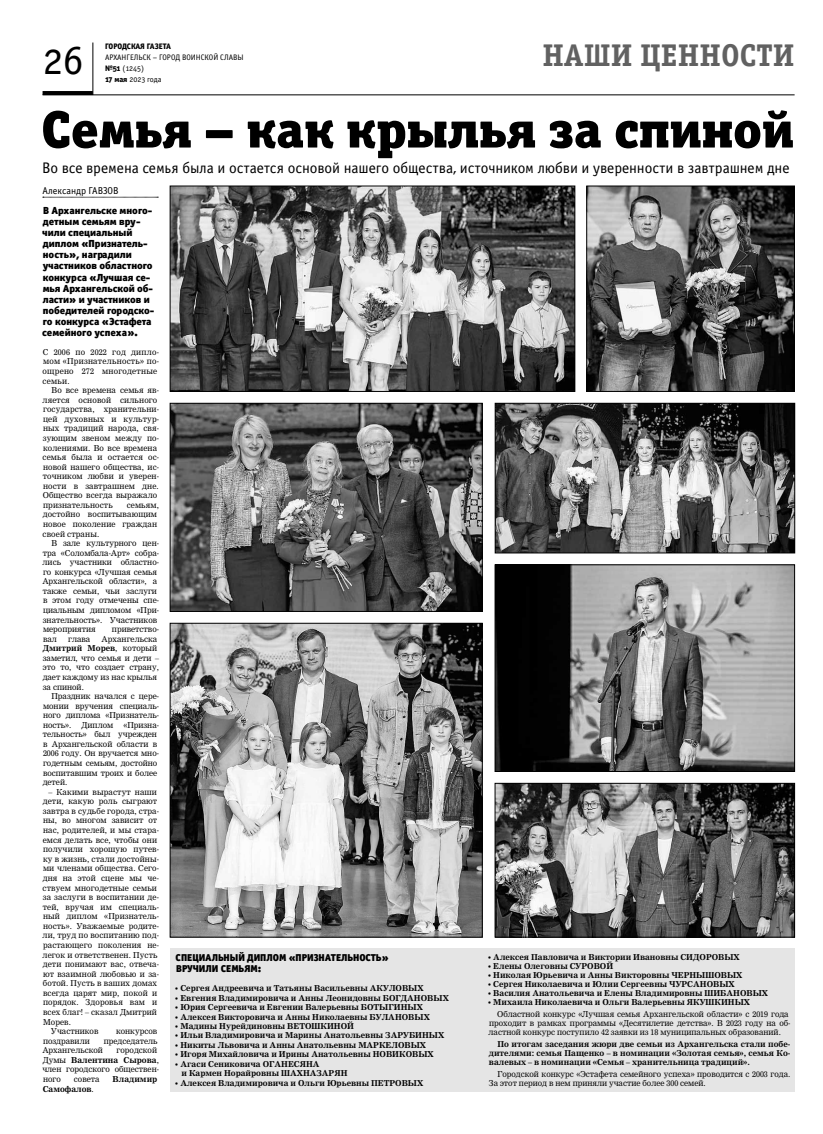
<style>
.page{position:relative;width:823px;height:1134px;background:#fff}
.page>*{position:absolute;margin:0;border:0;box-sizing:border-box;transform-origin:0 0}
.t1{font:52.5px "Officina Serif Black OSC";color:#000}
.t2{font:42px "Officina Serif Book OSC";color:#000}
.t3{font:31.5px "Officina Serif Bold OSC";color:#616161}
.t4{font:15.4px "Officina Sans Book OSC";letter-spacing:-.005em;color:#000}
.t5{font:10.3px/11.1px "Officina Sans Black C";color:#000}
.t6{font:10px "Officina Sans Black C";letter-spacing:.025em;color:#000}
.t7{font:10px "Officina Sans Book OSC";color:#000}
.t8{font:8px/9.6px "Nimrod Cyr";letter-spacing:.015em;color:#000}
.t9{font:700 8px/9px "Nimrod Cyr";color:#000}
.t10{font:8px/11px "Officina Sans Book OSC";color:#000}
.t11{font:8px "Officina Sans Extra Bold OSC";letter-spacing:.005em;color:#000}
.s1{font-family:"Officina Sans Extra Bold OSC"}
.s2{font-weight:700}
.s3{font-weight:400}
.s4{font-family:"PT Serif";font-weight:400}
.s5{font-family:"PT Serif"}
</style>
<div class="page">
<hr style="left:93px;top:43px;width:1px;height:52px;background:#000">
<hr style="left:43px;top:91px;width:50px;height:4px;background:#000">
<hr style="left:43px;top:95px;width:751px;height:1px;background:#000">
<svg style="left:43px;top:197px;width:115px;height:1px"></svg>
<img style="left:172px;top:188px;width:400px;height:202px">
<div style="left:170px;top:186px;width:404px;height:206px;border:1px solid #000"></div>
<img style="left:496px;top:567px;width:296px;height:203px">
<div style="left:494px;top:565px;width:300px;height:207px;border:1px solid #000"></div>
<img style="left:172px;top:405px;width:308px;height:204px">
<div style="left:170px;top:403px;width:312px;height:208px;border:1px solid #000"></div>
<img style="left:172px;top:625px;width:308px;height:310px">
<div style="left:170px;top:623px;width:312px;height:314px;border:1px solid #000"></div>
<img style="left:588px;top:188px;width:204px;height:202px">
<div style="left:586px;top:186px;width:208px;height:206px;border:1px solid #000"></div>
<div style="left:170px;top:948px;width:624px;height:143px;background:#e5e5e5"></div>
<img style="left:496px;top:785px;width:296px;height:150px">
<div style="left:494px;top:783px;width:300px;height:154px;border:1px solid #000"></div>
<img style="left:496px;top:405px;width:296px;height:146px">
<div style="left:494px;top:403px;width:300px;height:150px;border:1px solid #000"></div>
<h2 class="t2" style="left:43px;top:37px;width:43px">26</h2>
<p class="t11" style="left:105px;top:41px;width:67px">Городская газета</p>
<p class="t10" style="left:105px;top:52px;width:140px">Архангельск – город воинской славы <span class="s1">№51</span> (1245)<br><span class="s1">17 мая</span> 2023 года</p>
<h3 class="t3" style="left:542px;top:37px;width:253px">наши ценности</h3>
<h1 class="t1" style="left:41px;top:96px;width:753px">Семья – как крылья за спиной</h1>
<h3 class="t4" style="left:42px;top:160px;width:748px">Во все времена семья была и остается основой нашего общества, источником любви и уверенности в завтрашнем дне</h3>
<p class="t7" style="left:42px;top:185px;width:71px">Александр ГАВЗОВ</p>
<p class="t5" style="left:42px;top:205px;width:114px">В Архангельске много&shy;детным семьям вру&shy;чили специальный диплом «Признатель&shy;ность», наградили участников областного конкурса «Лучшая се&shy;мья Архангельской об&shy;ласти» и участников и победителей городско&shy;го конкурса «Эстафета семейного успеха».</p>
<p class="t8" style="left:43px;top:347px;width:118px">С 2006 по 2022 год дипло&shy;мом «Признательность» по&shy;ощрено 272 многодетные семьи.</p>
<p class="t8" style="left:43px;top:385px;width:118px;text-indent:9px">Во все времена семья яв&shy;ляется основой сильного государства, хранительни&shy;цей духовных и культур&shy;ных традиций народа, свя&shy;зующим звеном между по&shy;колениями. Во все времена семья была и остается ос&shy;новой нашего общества, ис&shy;точником любви и уверен&shy;ности в завтрашнем дне.<br>Общество всегда выражало признательность</p>
<p class="t8" style="left:43px;top:500px;width:118px;text-indent:84px">семьям, достойно воспитывающим новое поколение граждан своей страны.</p>
<p class="t8" style="left:42px;top:538px;width:118px;text-indent:9px">В зале культурного цен&shy;тра «Соломбала-Арт» собра&shy;лись участники областно&shy;го конкурса «Лучшая семья<br>Архангельской области», а также семьи, чьи заслуги в этом году отмечены спе&shy;циальным дипломом «При&shy;знательность». Участников мероприятия</p>
<p class="t8" style="left:112px;top:624px;width:48px">приветство-</p>
<p class="t8" style="left:43px;top:634px;width:118px;text-indent:59px">Архангельска<br><span class="s2">Дмитрий Морев</span>, который заметил, что семья и дети – это то, что создает страну, дает каждому из нас крылья за спиной.</p>
<p class="t8" style="left:43px;top:691px;width:117px;text-align:justify;text-indent:8px">Праздник начался с цере&shy;монии вручения специаль&shy;ного диплома «Признатель&shy;ность».</p>
<p class="t8" style="left:43px;top:634px;width:15px">вал</p>
<p class="t8" style="left:68px;top:634px;width:24px">глава</p>
<p class="t8" style="left:43px;top:720px;width:118px;text-indent:81px">«Призна&shy;тельность» был учрежден в Архангельской области в<br>2006 году. Он вручается мно&shy;годетным семьям, достойно воспитавшим троих и более детей.</p>
<p class="t8" style="left:49px;top:787px;width:110px">– Какими вырастут наши</p>
<p class="t8" style="left:43px;top:796px;width:116px">дети, какую роль сыграют</p>
<p class="t8" style="left:43px;top:806px;width:118px">завтра в судьбе города, стра-</p>
<p class="t8" style="left:43px;top:816px;width:116px">ны, во многом зависит от</p>
<p class="t8" style="left:43px;top:825px;width:117px">нас, родителей, и мы стара-</p>
<p class="t8" style="left:43px;top:835px;width:116px">емся делать все, чтобы они</p>
<p class="t8" style="left:43px;top:844px;width:117px">получили хорошую путев-</p>
<p class="t8" style="left:43px;top:854px;width:117px">ку в жизнь, стали достойны-</p>
<p class="t8" style="left:43px;top:864px;width:117px">ми членами общества. Сего-</p>
<p class="t8" style="left:43px;top:873px;width:118px">дня на этой сцене мы че-</p>
<p class="t8" style="left:43px;top:883px;width:116px">ствуем многодетные семьи</p>
<p class="t8" style="left:43px;top:892px;width:118px">за заслуги в воспитании де-</p>
<p class="t8" style="left:43px;top:902px;width:118px">тей, вручая им специаль-</p>
<p class="t8" style="left:43px;top:911px;width:117px">ный диплом «Признатель-</p>
<p class="t8" style="left:43px;top:921px;width:117px">ность». Уважаемые родите-</p>
<p class="t8" style="left:43px;top:931px;width:118px">ли, труд по воспитанию под-</p>
<p class="t8" style="left:43px;top:940px;width:117px">растающего поколения не-</p>
<p class="t8" style="left:43px;top:950px;width:116px">легок и ответственен. Пусть</p>
<p class="t8" style="left:43px;top:959px;width:118px">дети понимают вас, отвеча-</p>
<p class="t8" style="left:43px;top:969px;width:117px">ют взаимной любовью и за-</p>
<p class="t8" style="left:43px;top:978px;width:116px">ботой. Пусть в ваших домах</p>
<p class="t8" style="left:43px;top:988px;width:115px">всегда царят мир, покой и</p>
<p class="t8" style="left:43px;top:998px;width:115px">порядок. Здоровья вам и</p>
<p class="t8" style="left:43px;top:1007px;width:115px">всех благ! – сказал Дмитрий</p>
<p class="t8" style="left:43px;top:1017px;width:30px">Морев.</p>
<p class="t8" style="left:51px;top:1026px;width:49px">Участников</p>
<p class="t8" style="left:116px;top:1026px;width:43px">конкурсов</p>
<p class="t8" style="left:43px;top:1036px;width:48px">поздравили</p>
<p class="t8" style="left:104px;top:1036px;width:55px">председатель</p>
<p class="t8" style="left:42px;top:1045px;width:62px">Архангельской</p>
<p class="t8" style="left:82px;top:720px;width:33px">Диплом</p>
<p class="t8" style="left:42px;top:1045px;width:118px;text-indent:74px">городской<br>Думы <span class="s2">Валентина Сырова</span>, член городского обществен&shy;ного</p>
<p class="t8" style="left:74px;top:1074px;width:27px">совета</p>
<p class="t9" style="left:113px;top:1074px;width:46px">Владимир</p>
<p class="t9" style="left:43px;top:1084px;width:53px">Самофалов<span class="s3">.</span></p>
<p class="t6" style="left:175px;top:951px;width:24px">Специал</p>
<p class="t6" style="left:218px;top:951px;width:37px">ьный диплом</p>
<p class="t6" style="left:288px;top:951px;width:20px">«Признат</p>
<p class="t6" style="left:336px;top:951px;width:24px">ельност</p>
<p class="t6" style="left:376px;top:951px;width:14px">ь»</p>
<p class="t6" style="left:176px;top:962px;width:30px">вручили</p>
<p class="t6" style="left:221px;top:962px;width:42px">семьям:</p>
<p class="t9" style="left:175px;top:983px;width:210px"><span class="s4">•</span> Сергея Андреевича и Татьяны Васильевны Акуловых</p>
<p class="t9" style="left:175px;top:993px;width:222px"><span class="s4">•</span> Евгения Владимировича и Анны Леонидовны Богдановых</p>
<p class="t9" style="left:175px;top:1002px;width:200px"><span class="s4">•</span> Юрия Сергеевича и Евгении Валерьевны Ботыгиных</p>
<p class="t9" style="left:175px;top:1012px;width:209px"><span class="s4">•</span> Алексея Викторовича и Анны Николаевны Булановых</p>
<p class="t9" style="left:175px;top:1021px;width:127px"><span class="s4">•</span> Мадины Нурейдиновны Ветошкино</p>
<p class="t9" style="left:347px;top:1021px;width:8px">й</p>
<p class="t9" style="left:175px;top:1031px;width:224px"><span class="s4">•</span> Ильи Владимировича и Марины Анатольевны Зарубиных</p>
<p class="t9" style="left:175px;top:1040px;width:200px"><span class="s4">•</span> Никиты Львовича и Анны Анатольевны Маркеловы</p>
<p class="t9" style="left:420px;top:1040px;width:8px">Х</p>
<p class="t9" style="left:175px;top:1050px;width:213px"><span class="s4">•</span> Игоря Михайловича и Ирины Анатольевны Новиковых</p>
<p class="t9" style="left:181px;top:1059px;width:116px;line-height:9.5px;text-indent:-7px"><span class="s4">•</span> Агаси Сениковича Оганесяна<br>и Кармен Норайровны Шахназарян</p>
<p class="t9" style="left:175px;top:1078px;width:211px"><span class="s4">•</span> Алексея Владимировича и Ольги Юрьевны Петровых</p>
<p class="t9" style="left:487px;top:952px;width:206px"><span class="s4">•</span> Алексея Павловича и Виктории Ивановны Сидоровых</p>
<p class="t9" style="left:487px;top:961px;width:95px"><span class="s4">•</span> Елены Олеговны Сурово</p>
<p class="t9" style="left:606px;top:961px;width:8px">й</p>
<p class="t9" style="left:487px;top:970px;width:199px"><span class="s4">•</span> Николая Юрьевича и Анны Викторовны Чернышовых</p>
<p class="t9" style="left:487px;top:979px;width:196px"><span class="s4">•</span> Сергея Николаевича и Юлии Сергеевны Чурсановых</p>
<p class="t9" style="left:487px;top:988px;width:234px"><span class="s4">•</span> Василия Анатольевича и Елены Владимировны Шибановых</p>
<p class="t8" style="left:497px;top:996px;width:293px;line-height:11.9px;text-indent:-9px"><span class="s5">•</span> <span class="s2">Михаила Николаевича и Ольги Валерьевны Якушкиных<br></span>Областной конкурс «Лучшая семья Архангельской области» с 2019 года</p>
<p class="t8" style="left:488px;top:1018px;width:303px;line-height:9px">проходит в рамках программы «Десятилетие детства». В 2023 году на об&shy;ластной конкурс поступило 42 заявки из 18 муниципальных образований.</p>
<p class="t9" style="left:488px;top:1039px;width:303px;text-align:justify;text-indent:9px">По итогам заседания жюри две семьи из Архангельска стали побе&shy;дителями: семья Пащенко – в номинации «Золотая семья», семья Ко&shy;валевых – в номинации «Семья – хранительница традиций».</p>
<p class="t8" style="left:488px;top:1069px;width:303px;line-height:9px;text-indent:9px">Городской конкурс «Эстафета семейного успеха» проводится с 2003 года.<br>За этот период в нем приняли участие более 300 семей.</p>
</div>
